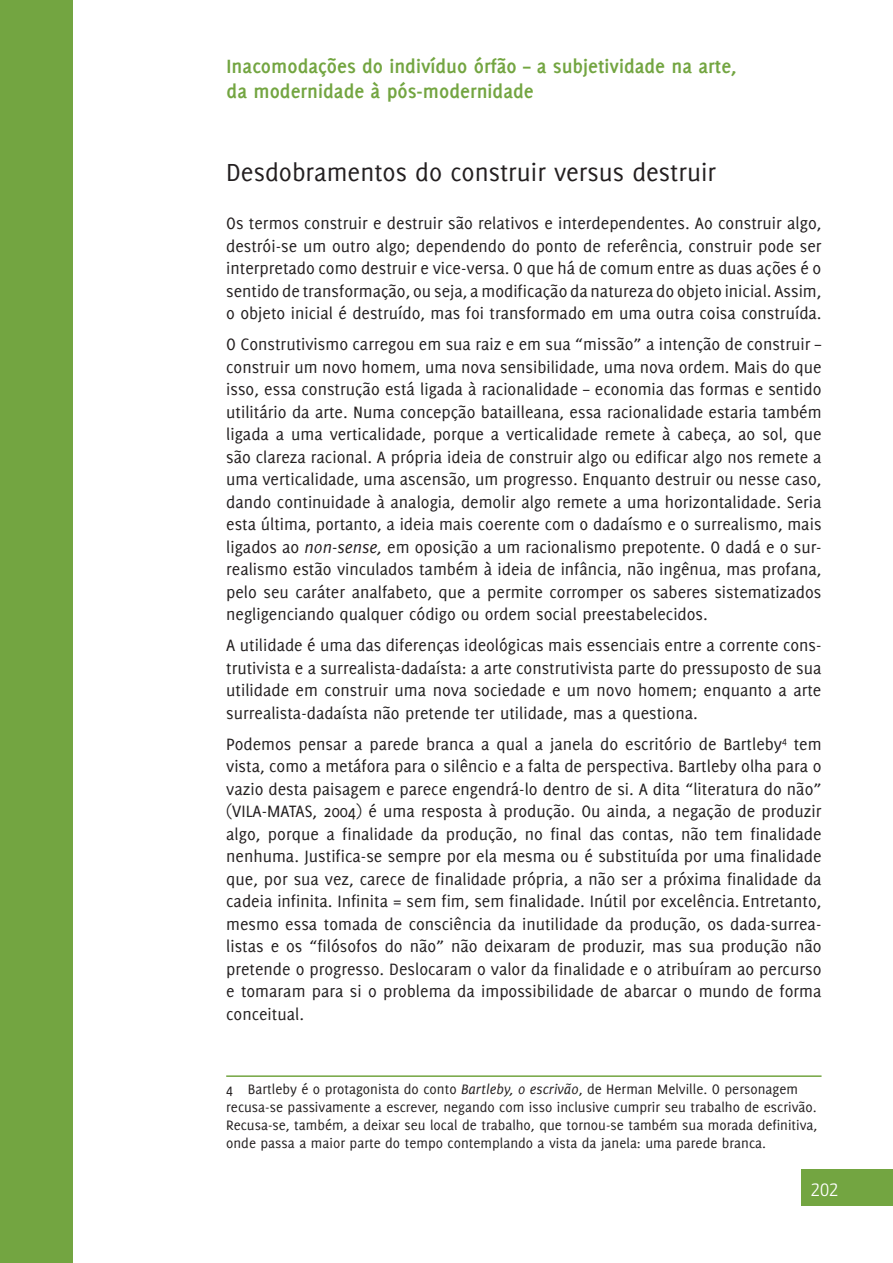
<style>
.page{position:relative;width:893px;height:1263px;background:#fff}
.page>*{position:absolute;margin:0;border:0;box-sizing:border-box;transform-origin:0 0}
.t1{font:27px "Delicious";color:#231f20}
.t2{font:700 21px/25.2px "Delicious";color:#73a541}
.t3{font:300 21px "Yanone Kaffeesatz";color:#fff}
.t4{font:18px/22.5px "Delicious";color:#231f20;text-align:justify}
.t5{font:15px/18px "Delicious";color:#231f20}
.s1{font-style:italic}
</style>
<div class="page">
<div style="left:0;top:0;width:72px;height:1263px;background:#73a541"></div>
<div style="left:802px;top:1170px;width:91px;height:36px;background:#73a541"></div>
<hr style="left:226px;top:1075px;width:595px;height:2px;background:#73a541">
<p class="t2" style="left:227px;top:53px;width:512px">Inacomodações do indivíduo órfão – a subjetividade na arte, da modernidade à pós-modernidade</p>
<h1 class="t1" style="left:226px;top:157px;width:491px">Desdobramentos do construir versus destruir</h1>
<p class="t4" style="left:226px;top:212px;width:597px">Os termos construir e destruir são relativos e interdependentes. Ao construir algo, destrói-se um outro algo; dependendo do ponto de referência, construir pode ser interpretado como destruir e vice-versa. O que há de comum entre as duas ações é o sentido de transformação, ou seja, a modificação da natureza do objeto inicial. Assim, o objeto inicial é destruído, mas foi transformado em uma outra coisa construída.</p>
<p class="t4" style="left:226px;top:333px;width:597px">O Construtivismo carregou em sua raiz e em sua “missão” a intenção de construir – construir um novo homem, uma nova sensibilidade, uma nova ordem. Mais do que isso, essa construção está ligada à racionalidade – economia das formas e sentido utilitário da arte. Numa concepção batailleana, essa racionalidade estaria também ligada a uma verticalidade, porque a verticalidade remete à cabeça, ao sol, que são clareza racional. A própria ideia de construir algo ou edificar algo nos remete a uma verticalidade, uma ascensão, um progresso. Enquanto destruir ou nesse caso, dando continuidade à analogia, demolir algo remete a uma horizontalidade. Seria esta última, portanto, a ideia mais coerente com o dadaísmo e o surrealismo, mais ligados ao <span class="s1">non-sense,</span> em oposição a um racionalismo prepotente. O dadá e o sur&shy;realismo estão vinculados também à ideia de infância, não ingênua, mas profana, pelo seu caráter analfabeto, que a permite corromper os saberes sistematizados negligenciando qualquer código ou ordem social preestabelecidos.</p>
<p class="t4" style="left:226px;top:634px;width:597px">A utilidade é uma das diferenças ideológicas mais essenciais entre a corrente cons&shy;trutivista e a surrealista-dadaísta: a arte construtivista parte do pressuposto de sua utilidade em construir uma nova sociedade e um novo homem; enquanto a arte surrealista-dadaísta não pretende ter utilidade, mas a questiona.</p>
<p class="t4" style="left:226px;top:732px;width:597px">Podemos pensar a parede branca a qual a janela do escritório de Bartleby<sup>4</sup> tem vista, como a metáfora para o silêncio e a falta de perspectiva. Bartleby olha para o vazio desta paisagem e parece engendrá-lo dentro de si. A dita “literatura do não” (VILA-MATAS, 2004) é uma resposta à produção. Ou ainda, a negação de produzir algo, porque a finalidade da produção, no final das contas, não tem finalidade nenhuma. Justifica-se sempre por ela mesma ou é substituída por uma finalidade que, por sua vez, carece de finalidade própria, a não ser a próxima finalidade da cadeia infinita. Infinita = sem fim, sem finalidade. Inútil por excelência. Entretanto, mesmo essa tomada de consciência da inutilidade da produção, os dada-surrea&shy;listas e os “filósofos do não” não deixaram de produzir, mas sua produção não pretende o progresso. Deslocaram o valor da finalidade e o atribuíram ao percurso e tomaram para si o problema da impossibilidade de abarcar o mundo de forma conceitual.</p>
<p class="t5" style="left:226px;top:1080px;width:593px">4 Bartleby é o protagonista do conto <span class="s1">Bartleby, o escrivão</span>, de Herman Melville. O personagem recusa-se passivamente a escrever, negando com isso inclusive cumprir seu trabalho de escrivão.<br>Recusa-se, também, a deixar seu local de trabalho, que tornou-se também sua morada definitiva, onde passa a maior parte do tempo contemplando a vista da janela: uma parede branca.</p>
<p class="t3" style="left:811px;top:1176px;width:29px">202</p>
</div>
